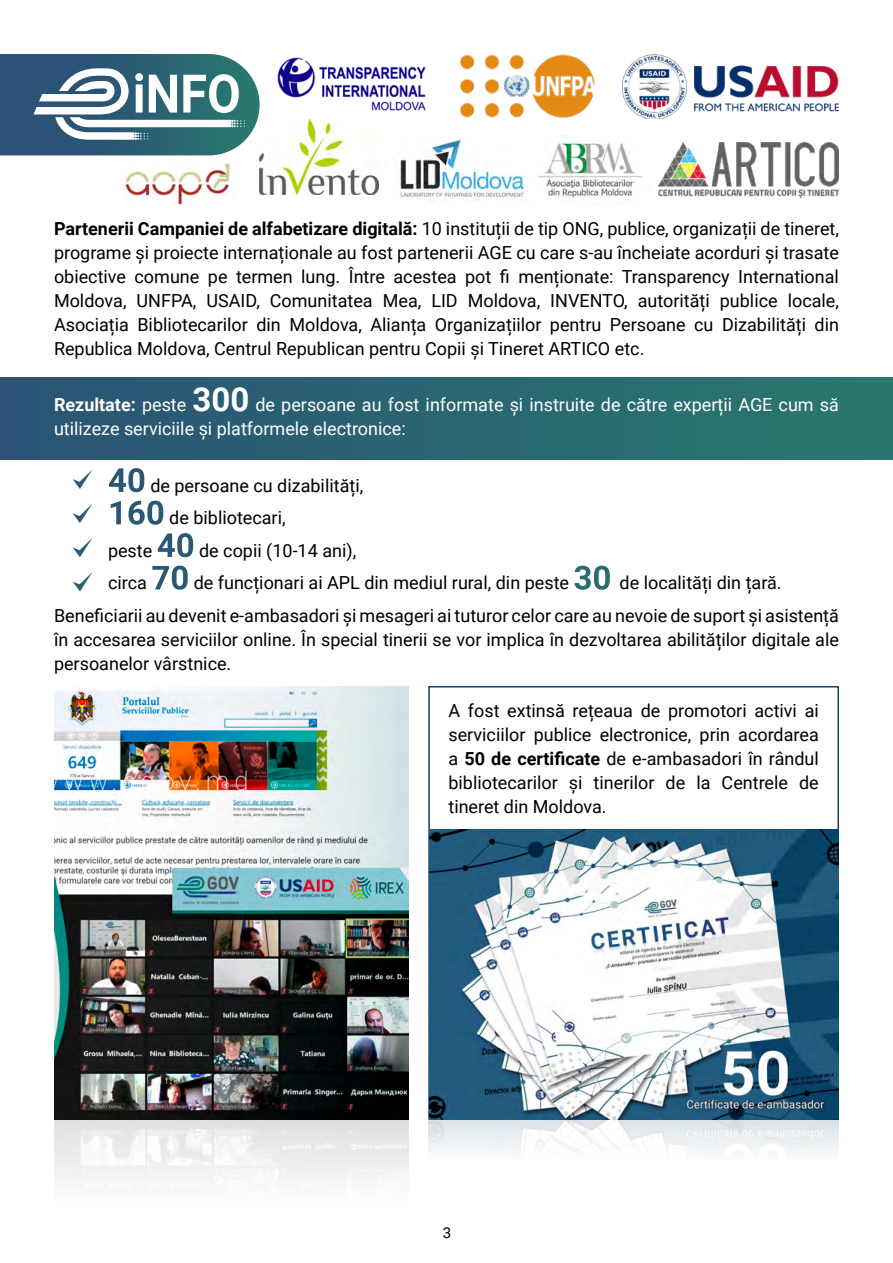
<style>
.page{position:relative;width:893px;height:1263px;background:#fff}
.page>*{position:absolute;margin:0;border:0;box-sizing:border-box;transform-origin:0 0}
.t1{font:18px/24px "Roboto";color:#000;text-align:justify}
.t2{font:18px/24px "Roboto";color:#fff}
.t3{font:15px "Roboto";color:#000}
.s1{font-weight:700}
.s2{font-weight:700;font-size:33px}
.s3{font-weight:700;font-size:33px;color:#fff}
</style>
<div class="page">
<img style="left:54px;top:686px;width:354px;height:494px">
<div style="left:428px;top:686px;width:411px;height:433px;background:#fff;border:2px solid #0b4268"></div>
<div style="left:0;top:377px;width:893px;height:82px;background:linear-gradient(to right,#2a5375,#29786e)"></div>
<svg style="left:0;top:54px;width:260px;height:101px"></svg>
<img style="left:428px;top:830px;width:411px;height:322px">
<img style="left:277px;top:57px;width:149px;height:54px">
<img style="left:460px;top:54px;width:135px;height:64px">
<img style="left:622px;top:54px;width:217px;height:65px">
<img style="left:400px;top:139px;width:125px;height:62px">
<img style="left:260px;top:119px;width:119px;height:75px">
<img style="left:537px;top:135px;width:106px;height:63px">
<img style="left:123px;top:162px;width:108px;height:43px">
<img style="left:658px;top:143px;width:181px;height:55px">
<svg style="left:73px;top:469px;width:20px;height:20px"></svg>
<svg style="left:73px;top:503px;width:20px;height:20px"></svg>
<svg style="left:73px;top:572px;width:20px;height:19px"></svg>
<svg style="left:73px;top:538px;width:20px;height:19px"></svg>
<p class="t1" style="left:54px;top:216px;width:786px"><span class="s1">Partenerii Campaniei de alfabetizare digitală:</span> 10 instituții de tip ONG, publice, organizații de tineret, programe și proiecte internaționale au fost partenerii AGE cu care s-au încheiate acorduri și trasate obiective comune pe termen lung. Între acestea pot fi menționate: Transparency International Moldova, UNFPA, USAID, Comunitatea Mea, LID Moldova, INVENTO, autorități publice locale, Asociația Bibliotecarilor din Moldova, Alianța Organizațiilor pentru Persoane cu Dizabilități din Republica Moldova, Centrul Republican pentru Copii și Tineret ARTICO etc.</p>
<p class="t2" style="left:54px;top:392px;width:786px"><span class="s1">Rezultate:</span> peste <span class="s2">300</span> de persoane au fost informate și instruite de către experții AGE cum să utilizeze serviciile și platformele electronice:</p>
<p class="t1" style="left:108px;top:473px;width:257px"><span class="s3">40</span> de persoane cu dizabilități,</p>
<p class="t1" style="left:108px;top:505px;width:179px"><span class="s3">160</span> de bibliotecari,</p>
<p class="t1" style="left:108px;top:538px;width:250px">peste <span class="s3">40</span> de copii (10-14 ani),</p>
<p class="t1" style="left:108px;top:570px;width:675px">circa <span class="s3">70</span> de funcționari ai APL din mediul rural, din peste <span class="s3">30</span> de localități din țară.</p>
<p class="t1" style="left:54px;top:603px;width:786px">Beneficiarii au devenit e-ambasadori și mesageri ai tuturor celor care au nevoie de suport și asistență</p>
<p class="t1" style="left:54px;top:627px;width:786px">în accesarea serviciilor online. În special tinerii se vor implica în dezvoltarea abilităților digitale ale persoanelor vârstnice.</p>
<p class="t1" style="left:448px;top:698px;width:372px">A fost extinsă rețeaua de promotori activi ai serviciilor publice electronice, prin acordarea a <span class="s1">50 de certificate</span> de e-ambasadori în rândul bibliotecarilor și tinerilor de la Centrele de tineret din Moldova.</p>
<p class="t3" style="left:443px;top:1222px;width:10px">3</p>
</div>
